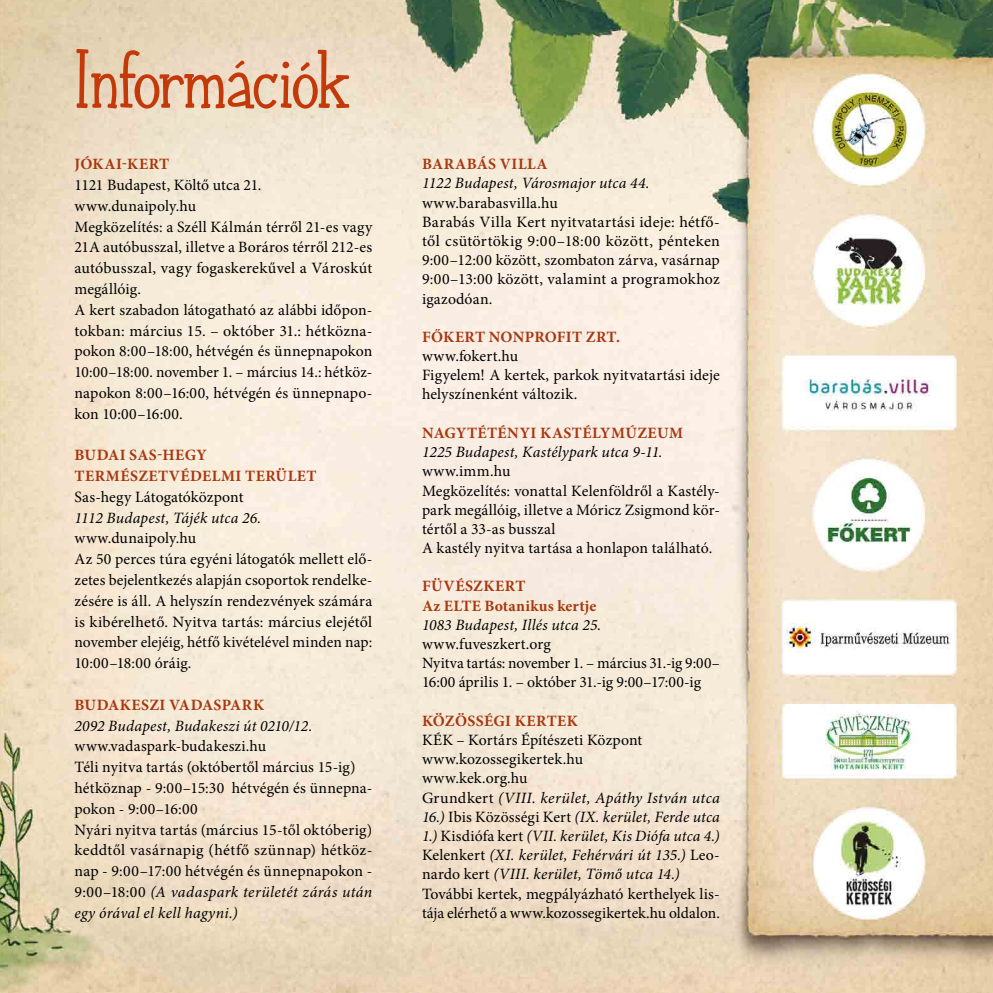
<style>
.page{position:relative;width:993px;height:993px;background:#fff}
.page>*{position:absolute;margin:0;border:0;box-sizing:border-box;transform-origin:0 0}
.t1{font:600 87.5px "Nuuk Better";letter-spacing:-.035em;color:#c4390a}
.t2{font:15.75px/20.8px "Minion Pro";letter-spacing:.01em;color:#000}
.t3{font:700 15.75px/20.8px "Minion Pro";letter-spacing:.03em;color:#a73810}
.t4{font:italic 15.75px "Minion Pro";letter-spacing:.01em;color:#000}
.t5{font:700 15.75px "Minion Pro";letter-spacing:.005em;color:#a73810}
.s1{font-style:italic}
</style>
<div class="page">
<img style="left:0;top:0;width:992px;height:992px">
<h1 class="t1" style="left:75px;top:30px;width:278px">Információk</h1>
<p class="t3" style="left:74px;top:153px;width:96px">JÓKAI-KERT</p>
<p class="t2" style="left:74px;top:174px;width:299px">1121 Budapest, Költő utca 21. www.dunaipoly.hu<br>Megközelítés: a Széll Kálmán térről 21-es vagy 21A autóbusszal, illetve a Boráros térről 212-es autóbusszal, vagy fogaskerekűvel a Városkút megállóig.<br>A kert szabadon látogatható az alábbi időpon&shy;tokban: március 15. – október 31.: hétközna&shy;pokon 8:00–18:00, hétvégén és ünnepnapokon 10:00–18:00. november 1. – március 14.: hétköz&shy;napokon 8:00–16:00, hétvégén és ünnepnapo&shy;kon 10:00–16:00.</p>
<p class="t3" style="left:74px;top:444px;width:243px">BUDAI SAS-HEGY<br>TERMÉSZETVÉDELMI TERÜLET</p>
<p class="t2" style="left:74px;top:486px;width:170px">Sas-hegy Látogatóközpont</p>
<p class="t4" style="left:74px;top:506px;width:188px">1112 Budapest, Tájék utca 26.</p>
<p class="t2" style="left:74px;top:528px;width:299px">www.dunaipoly.hu<br>Az 50 perces túra egyéni látogatók mellett elő&shy;zetes bejelentkezés alapján csoportok rendelke&shy;zésére is áll. A helyszín rendezvények számára is kibérelhető. Nyitva tartás: március elejétől november elejéig, hétfő kivételével minden nap:<br>10:00–18:00 óráig.</p>
<p class="t3" style="left:74px;top:694px;width:191px">BUDAKESZI VADASPARK</p>
<p class="t4" style="left:74px;top:714px;width:239px">2092 Budapest, Budakeszi út 0210/12.</p>
<p class="t2" style="left:74px;top:735px;width:299px">www.vadaspark-budakeszi.hu<br>Téli nyitva tartás (októbertől március 15-ig) hétköznap - 9:00–15:30 hétvégén és ünnepna&shy;pokon - 9:00–16:00<br>Nyári nyitva tartás (március 15-től októberig) keddtől vasárnapig (hétfő szünnap) hétköz&shy;nap - 9:00–17:00 hétvégén és ünnepnapokon - 9:00–18:00 <span class="s1">(A vadaspark területét zárás után egy órával el kell hagyni.)</span></p>
<p class="t3" style="left:422px;top:153px;width:127px">BARABÁS VILLA</p>
<p class="t4" style="left:422px;top:172px;width:229px">1122 Budapest, Városmajor utca 44.</p>
<p class="t2" style="left:422px;top:193px;width:299px;line-height:19.2px">www.barabasvilla.hu<br>Barabás Villa Kert nyitvatartási ideje: hétfő&shy;től csütörtökig 9:00–18:00 között, pénteken 9:00–12:00 között, szombaton zárva, vasárnap 9:00–13:00 között, valamint a programokhoz igazodóan.</p>
<p class="t3" style="left:422px;top:326px;width:33px">FŐKERT</p>
<p class="t5" style="left:488px;top:325px;width:133px">NONPROFIT ZRT.</p>
<p class="t2" style="left:422px;top:346px;width:299px;line-height:19.2px">www.fokert.hu<br>Figyelem! A kertek, parkok nyitvatartási ideje helyszínenként változik.</p>
<p class="t3" style="left:422px;top:422px;width:262px">NAGYTÉTÉNYI KASTÉLYMÚZEUM</p>
<p class="t4" style="left:422px;top:441px;width:242px">1225 Budapest, Kastélypark utca 9-11.</p>
<p class="t2" style="left:422px;top:461px;width:299px;line-height:19.2px">www.imm.hu<br>Megközelítés: vonattal Kelenföldről a Kastély&shy;park megállóig, illetve a Móricz Zsigmond kör&shy;tértől a 33-as busszal<br>A kastély nyitva tartása a honlapon található.</p>
<p class="t3" style="left:422px;top:576px;width:105px;line-height:19.2px">FÜVÉSZKERT<br>AZ ELTE</p>
<p class="t3" style="left:484px;top:595px;width:113px">BOTANIKUS KERTJE</p>
<p class="t4" style="left:422px;top:614px;width:181px">1083 Budapest, Illés utca 25.</p>
<p class="t2" style="left:422px;top:634px;width:299px;line-height:19.2px">www.fuveszkert.org<br>Nyitva tartás: november 1. – március 31.-ig 9:00–<br>16:00 április 1. – október 31.-ig 9:00–17:00-ig</p>
<p class="t3" style="left:422px;top:710px;width:157px">KÖZÖSSÉGI KERTEK</p>
<p class="t2" style="left:422px;top:730px;width:299px;line-height:19.2px">KÉK – Kortárs Építészeti Központ www.kozossegikertek.hu<br>www.kek.org.hu<br>Grundkert <span class="s1">(VIII. kerület, Apáthy István utca 16.)</span> Ibis Közösségi Kert <span class="s1">(IX. kerület, Ferde utca 1.)</span> Kisdiófa kert <span class="s1">(VII. kerület, Kis Diófa utca 4.)<br></span>Kelenkert <span class="s1">(XI. kerület, Fehérvári út 135.)</span> Leo&shy;nardo kert <span class="s1">(VIII. kerület, Tömő utca 14.)<br></span>További kertek, megpályázható kerthelyek lis&shy;tája elérhető a www.kozossegikertek.hu oldalon.</p>
</div>
